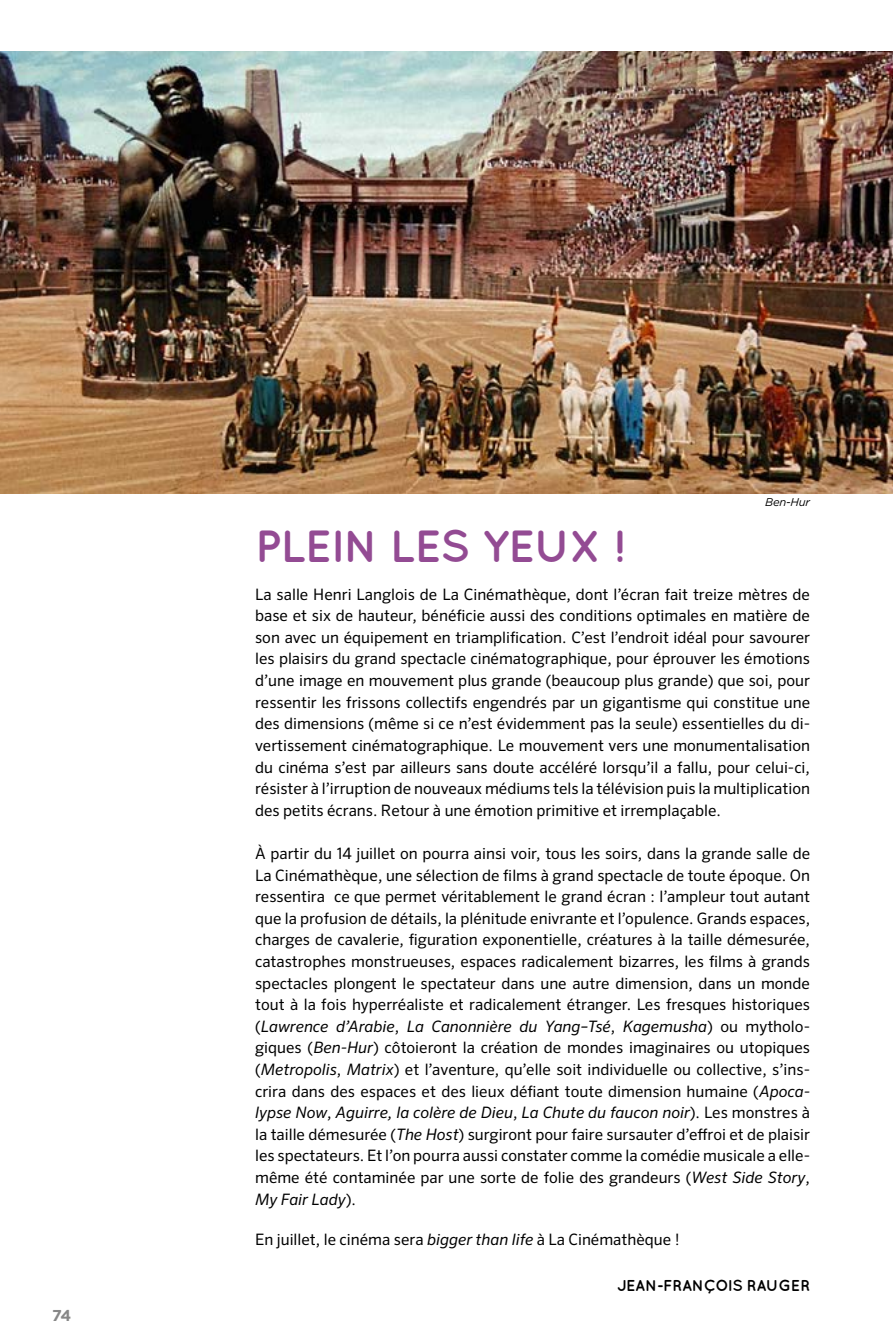
<style>
.page{position:relative;width:893px;height:1340px;background:#fff}
.page>*{position:absolute;margin:0;border:0;box-sizing:border-box;transform-origin:0 0}
.t1{font:700 45px "Quicksand";letter-spacing:-.02em;color:#934b93}
.t2{font:15.75px/21.6px "Sero Pro";color:#000;text-align:justify}
.t3{font:700 15.75px "Quicksand";letter-spacing:-.01em;color:#000}
.t4{font:700 15.75px "Gotham HTF";color:#878787}
.t5{font:italic 11.25px "Gotham HTF";letter-spacing:-.02em;color:#000}
.s1{font-style:italic}
</style>
<div class="page">
<img style="left:0;top:51px;width:893px;height:442px">
<p class="t4" style="left:52px;top:1306px;width:21px">74</p>
<p class="t5" style="left:765px;top:495px;width:46px">Ben-Hur</p>
<h1 class="t1" style="left:255px;top:519px;width:371px">PLEIN LES YEUX !</h1>
<p class="t2" style="left:255px;top:583px;width:556px">La salle Henri Langlois de La Cinémathèque, dont l’écran fait treize mètres de base et six de hauteur, bénéficie aussi des conditions optimales en matière de son avec un équipement en triamplification. C’est l’endroit idéal pour savourer les plaisirs du grand spectacle cinématographique, pour éprouver les émotions d’une image en mouvement plus grande (beaucoup plus grande) que soi, pour ressentir les frissons collectifs engendrés par un gigantisme qui constitue une des dimensions (même si ce n’est évidemment pas la seule) essentielles du di&shy;vertissement cinématographique. Le mouvement vers une monumentalisation du cinéma s’est par ailleurs sans doute accéléré lorsqu’il a fallu, pour celui-ci, résister à l’irruption de nouveaux médiums tels la télévision puis la multiplication des petits écrans. Retour à une émotion primitive et irremplaçable.</p>
<p class="t2" style="left:255px;top:842px;width:556px">À partir du 14 juillet on pourra ainsi voir, tous les soirs, dans la grande salle de La Cinémathèque, une sélection de films à grand spectacle de toute époque. On ressentira ce que permet véritablement le grand écran : l’ampleur tout autant que la profusion de détails, la plénitude enivrante et l’opulence. Grands espaces, charges de cavalerie, figuration exponentielle, créatures à la taille démesurée, catastrophes monstrueuses, espaces radicalement bizarres, les films à grands spectacles plongent le spectateur dans une autre dimension, dans un monde tout à la fois hyperréaliste et radicalement étranger. Les fresques historiques (<span class="s1">Lawrence d’Arabie</span>, <span class="s1">La Canonnière du Yang–Tsé</span>, <span class="s1">Kagemusha</span>) ou mytholo&shy;giques (<span class="s1">Ben-Hur</span>) côtoieront la création de mondes imaginaires ou utopiques (<span class="s1">Metropolis</span>, <span class="s1">Matrix</span>) et l’aventure, qu’elle soit individuelle ou collective, s’ins&shy;crira dans des espaces et des lieux défiant toute dimension humaine (<span class="s1">Apoca&shy;lypse Now</span>, <span class="s1">Aguirre, la colère de Dieu</span>, <span class="s1">La Chute du faucon noir</span>). Les monstres à la taille démesurée (<span class="s1">The Host</span>) surgiront pour faire sursauter d’effroi et de plaisir les spectateurs. Et l’on pourra aussi constater comme la comédie musicale a elle&shy;même été contaminée par une sorte de folie des grandeurs (<span class="s1">West Side Story</span>, <span class="s1">My Fair Lady</span>).</p>
<p class="t2" style="left:255px;top:1228px;width:426px">En juillet, le cinéma sera <span class="s1">bigger than life</span> à La Cinémathèque !</p>
<p class="t3" style="left:617px;top:1276px;width:194px">JEAN-FRANÇOIS RAUGER</p>
</div>
